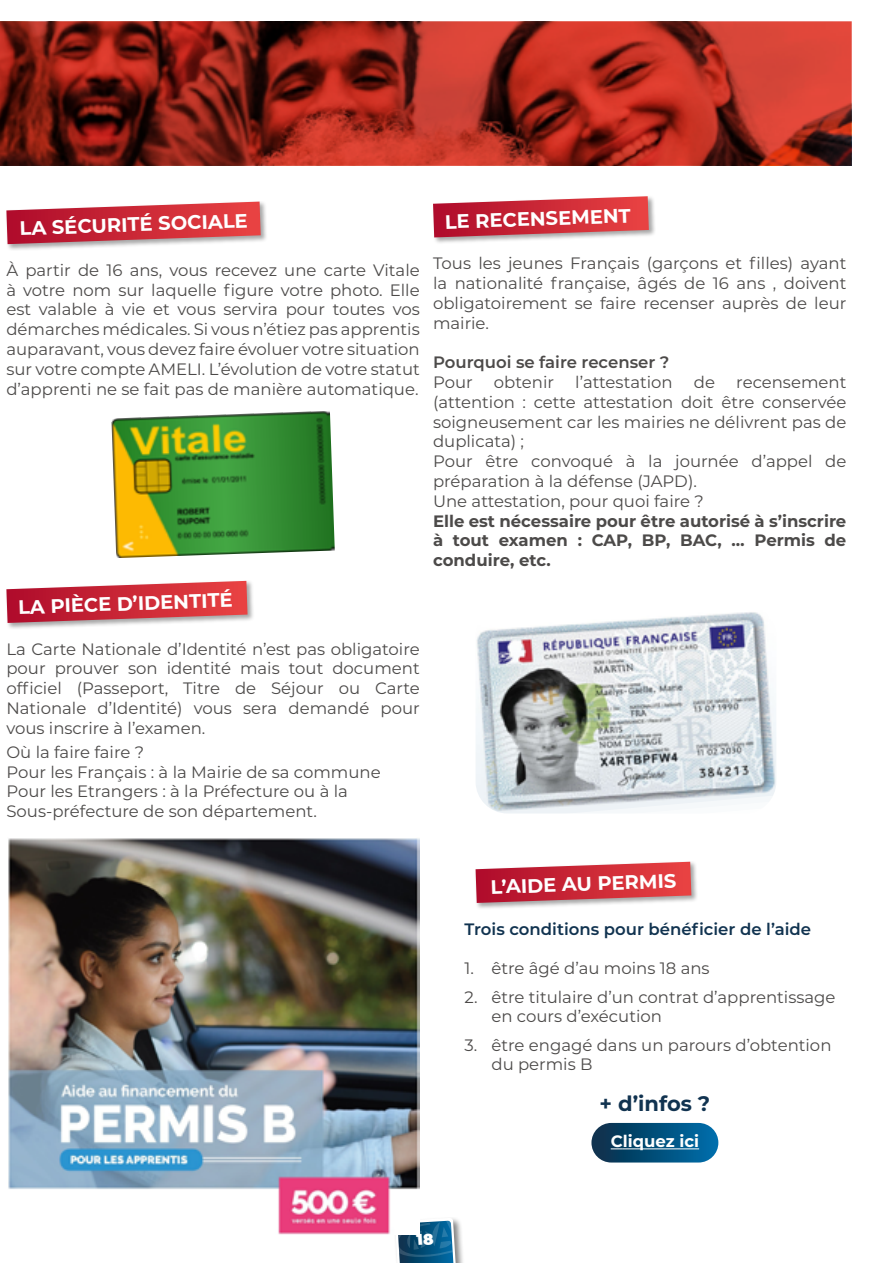
<style>
.page{position:relative;width:873px;height:1263px;background:#fff}
.page>*{position:absolute;margin:0;border:0;box-sizing:border-box;transform-origin:0 0}
.t1{font:700 21px "Montserrat";color:#113350}
.t2{font:700 19.5px "Montserrat";color:#fff}
.t3{font:16.5px/19.8px "Montserrat";color:#4c4a49}
.t4{font:700 16.5px/19.8px "Montserrat";color:#4c4a49;text-align:justify}
.t5{font:600 16.5px "Montserrat";color:#113350}
.t6{font:600 16.5px "Montserrat";color:#4c4a49}
.t7{font:700 16.5px "Montserrat";color:#fff}
</style>
<div class="page">
<svg style="left:0;top:21px;width:851px;height:145px;background:#99281d"></svg>
<div style="left:394px;top:1217px;width:73px;height:46px;background:#000;opacity:.5"></div>
<div style="left:6px;top:201px;width:262px;height:49px;background:#000;opacity:.35"></div>
<svg style="left:6px;top:202px;width:255px;height:42px;background:#cf4d59"></svg>
<div style="left:475px;top:861px;width:223px;height:49px;background:#000;opacity:.35"></div>
<svg style="left:475px;top:862px;width:216px;height:41px;background:#cf4955"></svg>
<div style="left:6px;top:580px;width:249px;height:49px;background:#000;opacity:.35"></div>
<svg style="left:6px;top:581px;width:241px;height:42px;background:#cf4c58"></svg>
<div style="left:432px;top:195px;width:224px;height:50px;background:#000;opacity:.35"></div>
<svg style="left:433px;top:196px;width:216px;height:41px;background:#cf4956"></svg>
<img style="left:111px;top:411px;width:224px;height:147px">
<img style="left:8px;top:838px;width:412px;height:396px">
<svg style="left:591px;top:1123px;width:127px;height:39px;background:#05507b"></svg>
<svg style="left:611px;top:1148px;width:12px;height:1px"></svg>
<hr style="left:623px;top:1148px;width:76px;height:1px;background:#fff">
<img style="left:476px;top:612px;width:300px;height:201px">
<svg style="left:557px;top:794px;width:219px;height:19px"></svg>
<svg style="left:395px;top:1218px;width:63px;height:45px"></svg>
<p class="t2" style="left:19px;top:214px;width:230px;rotate:-2deg">LA SÉCURITÉ SOCIALE</p>
<p class="t3" style="left:6px;top:259px;width:415px;text-align:justify">À partir de 16 ans, vous recevez une carte Vitale à votre nom sur laquelle figure votre photo. Elle est valable à vie et vous servira pour toutes vos démarches médicales. Si vous n’étiez pas apprentis auparavant, vous devez faire évoluer votre situation sur votre compte AMELI. L’évolution de votre statut d’apprenti ne se fait pas de manière automatique.</p>
<p class="t2" style="left:18px;top:593px;width:216px;rotate:-2deg">LA PIÈCE D’IDENTITÉ</p>
<p class="t3" style="left:6px;top:638px;width:415px;text-align:justify">La Carte Nationale d’Identité n’est pas obligatoire pour prouver son identité mais tout document officiel (Passeport, Titre de Séjour ou Carte Nationale d’Identité) vous sera demandé pour vous inscrire à l’examen.</p>
<p class="t3" style="left:6px;top:741px;width:376px">Où la faire faire ?<br>Pour les Français : à la Mairie de sa commune Pour les Etrangers : à la Préfecture ou à la Sous-préfecture de son département.</p>
<p class="t2" style="left:444px;top:208px;width:187px;rotate:-2deg">LE RECENSEMENT</p>
<p class="t3" style="left:433px;top:253px;width:415px;text-align:justify">Tous les jeunes Français (garçons et filles) ayant la nationalité française, âgés de 16 ans , doivent obligatoirement se faire recenser auprès de leur mairie.</p>
<p class="t6" style="left:433px;top:351px;width:238px">Pourquoi se faire recenser ?</p>
<p class="t3" style="left:433px;top:372px;width:41px">Pour</p>
<p class="t3" style="left:494px;top:372px;width:62px">obtenir</p>
<p class="t3" style="left:575px;top:372px;width:99px">l’attestation</p>
<p class="t3" style="left:694px;top:372px;width:23px">de</p>
<p class="t3" style="left:433px;top:372px;width:415px;text-indent:303px">recensement (attention : cette attestation doit être conservée soigneusement car les mairies ne délivrent pas de duplicata) ;<br>Pour être convoqué à la journée d’appel de préparation à la défense (JAPD).<br>Une attestation, pour quoi faire ?</p>
<p class="t4" style="left:433px;top:510px;width:415px">Elle est nécessaire pour être autorisé à s’inscrire à tout examen : CAP, BP, BAC, … Permis de conduire, etc.</p>
<p class="t2" style="left:490px;top:873px;width:187px;rotate:-2deg">L’AIDE AU PERMIS</p>
<p class="t5" style="left:464px;top:917px;width:348px">Trois conditions pour bénéficier de l’aide</p>
<p class="t3" style="left:464px;top:958px;width:247px">1. être âgé d’au moins 18 ans</p>
<p class="t3" style="left:491px;top:986px;width:345px;text-indent:-27px">2. être titulaire d’un contrat d’apprentissage en cours d’exécution</p>
<p class="t3" style="left:491px;top:1034px;width:341px;text-indent:-27px">3. être engagé dans un parours d’obtention du permis B</p>
<p class="t1" style="left:599px;top:1088px;width:112px">+ d’infos ?</p>
<p class="t7" style="left:611px;top:1129px;width:90px">Cliquez ici</p>
</div>
